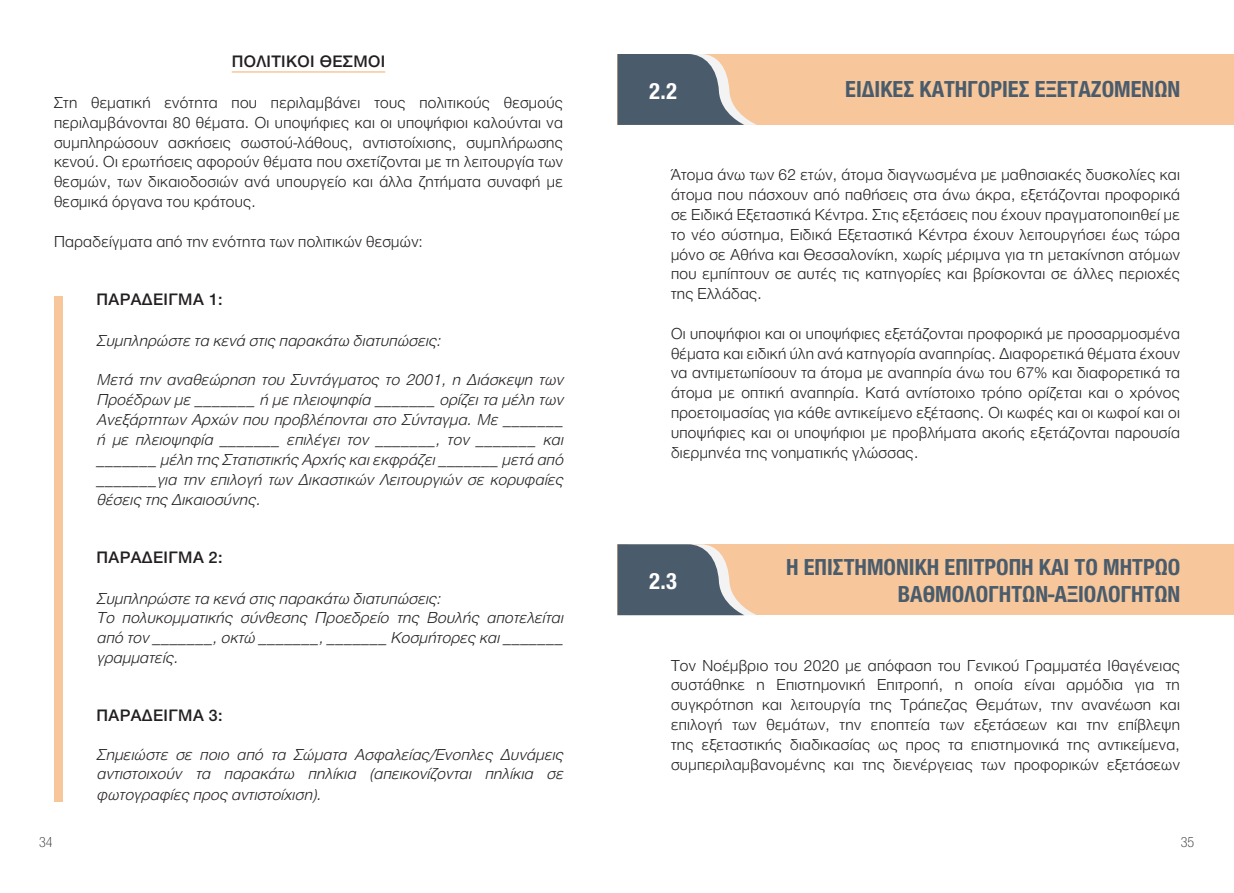
<style>
.page{position:relative;width:1234px;height:893px;background:#fff}
.page>*{position:absolute;margin:0;border:0;box-sizing:border-box;transform-origin:0 0}
.t1{font:700 condensed 24px/27px "Helvetica Neue Greek";color:#4a5c6c;text-align:right}
.t2{font:700 condensed 24px "Helvetica Neue Greek";color:#fff}
.t3{font:500 17.25px "Helvetica Neue Greek";letter-spacing:.02em;color:#231f20}
.t4{font:300 16.5px/19.8px "Helvetica Neue Greek";letter-spacing:.02em;color:#231f20;text-align:justify}
.t5{font:italic 300 16.5px/20px "Helvetica Neue Greek";letter-spacing:.02em;color:#231f20;text-align:justify}
.t6{font:15px "Helvetica Neue Greek X Lg Cond";color:#231f20}
</style>
<div class="page">
<hr style="left:232px;top:71px;width:153px;height:2px;background:#f7c79b">
<div style="left:54px;top:296px;width:8px;height:505px;background:#f7c79b"></div>
<div style="left:617px;top:54px;width:616px;height:71px;background:#f7c79b"></div>
<svg style="left:617px;top:54px;width:139px;height:71px"></svg>
<div style="left:617px;top:544px;width:616px;height:71px;background:#f7c79b"></div>
<svg style="left:617px;top:544px;width:139px;height:71px"></svg>
<p class="t3" style="left:232px;top:52px;width:155px">ΠΟΛΙΤΙΚΟΙ ΘΕΣΜΟΙ</p>
<p class="t4" style="left:54px;top:92px;width:510px">Στη θεματική ενότητα που περιλαμβάνει τους πολιτικούς θεσμούς περιλαμβάνονται 80 θέματα. Οι υποψήφιες και οι υποψήφιοι καλούνται να συμπληρώσουν ασκήσεις σωστού-λάθους, αντιστοίχισης, συμπλήρωσης κενού. Οι ερωτήσεις αφορούν θέματα που σχετίζονται με τη λειτουργία των θεσμών, των δικαιοδοσιών ανά υπουργείο και άλλα ζητήματα συναφή με θεσμικά όργανα του κράτους.</p>
<p class="t4" style="left:54px;top:232px;width:370px">Παραδείγματα από την ενότητα των πολιτικών θεσμών:</p>
<p class="t3" style="left:97px;top:290px;width:128px">ΠΑΡΑΔΕΙΓΜΑ 1:</p>
<p class="t5" style="left:97px;top:330px;width:345px">Συμπληρώστε τα κενά στις παρακάτω διατυπώσεις:</p>
<p class="t5" style="left:97px;top:370px;width:468px">Μετά την αναθεώρηση του Συντάγματος το 2001, η Διάσκεψη των Προέδρων με _______ ή με πλειοψηφία _______ ορίζει τα μέλη των Ανεξάρτητων Αρχών που προβλέπονται στο Σύνταγμα. Με _______ ή με πλειοψηφία _______ επιλέγει τον _______, τον _______ και _______ μέλη της Στατιστικής Αρχής και εκφράζει _______ μετά από _______για την επιλογή των Δικαστικών Λειτουργιών σε κορυφαίες θέσεις της Δικαιοσύνης.</p>
<p class="t3" style="left:97px;top:548px;width:128px">ΠΑΡΑΔΕΙΓΜΑ 2:</p>
<p class="t5" style="left:97px;top:588px;width:468px;text-align:left">Συμπληρώστε τα κενά στις παρακάτω διατυπώσεις:<br>Το πολυκομματικής σύνθεσης Προεδρείο της Βουλής αποτελείται από τον _______, οκτώ _______, _______ Κοσμήτορες και _______ γραμματείς.</p>
<p class="t3" style="left:97px;top:706px;width:128px">ΠΑΡΑΔΕΙΓΜΑ 3:</p>
<p class="t5" style="left:97px;top:744px;width:468px">Σημειώστε σε ποιο από τα Σώματα Ασφαλείας/Ένοπλες Δυνάμεις αντιστοιχούν τα παρακάτω πηλίκια (απεικονίζονται πηλίκια σε φωτογραφίες προς αντιστοίχιση).</p>
<h1 class="t2" style="left:648px;top:78px;width:30px">2.2</h1>
<h1 class="t1" style="left:845px;top:75px;width:336px">ΕΙΔΙΚΕΣ ΚΑΤΗΓΟΡΙΕΣ ΕΞΕΤΑΖΟΜΕΝΩΝ</h1>
<p class="t4" style="left:671px;top:165px;width:510px">Άτομα άνω των 62 ετών, άτομα διαγνωσμένα με μαθησιακές δυσκολίες και άτομα που πάσχουν από παθήσεις στα άνω άκρα, εξετάζονται προφορικά σε Ειδικά Εξεταστικά Κέντρα. Στις εξετάσεις που έχουν πραγματοποιηθεί με το νέο σύστημα, Ειδικά Εξεταστικά Κέντρα έχουν λειτουργήσει έως τώρα μόνο σε Αθήνα και Θεσσαλονίκη, χωρίς μέριμνα για τη μετακίνηση ατόμων που εμπίπτουν σε αυτές τις κατηγορίες και βρίσκονται σε άλλες περιοχές της Ελλάδας.</p>
<p class="t4" style="left:671px;top:323px;width:510px">Οι υποψήφιοι και οι υποψήφιες εξετάζονται προφορικά με προσαρμοσμένα θέματα και ειδική ύλη ανά κατηγορία αναπηρίας. Διαφορετικά θέματα έχουν να αντιμετωπίσουν τα άτομα με αναπηρία άνω του 67% και διαφορετικά τα άτομα με οπτική αναπηρία. Κατά αντίστοιχο τρόπο ορίζεται και ο χρόνος προετοιμασίας για κάθε αντικείμενο εξέτασης. Οι κωφές και οι κωφοί και οι υποψήφιες και οι υποψήφιοι με προβλήματα ακοής εξετάζονται παρουσία διερμηνέα της νοηματικής γλώσσας.</p>
<h1 class="t2" style="left:648px;top:568px;width:30px">2.3</h1>
<h1 class="t1" style="left:785px;top:554px;width:396px">Η ΕΠΙΣΤΗΜΟΝΙΚΗ ΕΠΙΤΡΟΠΗ ΚΑΙ ΤΟ ΜΗΤΡΩΟ<br>ΒΑΘΜΟΛΟΓΗΤΩΝ-ΑΞΙΟΛΟΓΗΤΩΝ</h1>
<p class="t4" style="left:671px;top:655px;width:510px">Τον Νοέμβριο του 2020 με απόφαση του Γενικού Γραμματέα Ιθαγένειας συστάθηκε η Επιστημονική Επιτροπή, η οποία είναι αρμόδια για τη συγκρότηση και λειτουργία της Τράπεζας Θεμάτων, την ανανέωση και επιλογή των θεμάτων, την εποπτεία των εξετάσεων και την επίβλεψη της εξεταστικής διαδικασίας ως προς τα επιστημονικά της αντικείμενα, συμπεριλαμβανομένης και της διενέργειας των προφορικών εξετάσεων</p>
<p class="t6" style="left:39px;top:834px;width:15px">34</p>
<p class="t6" style="left:1180px;top:834px;width:15px">35</p>
</div>
